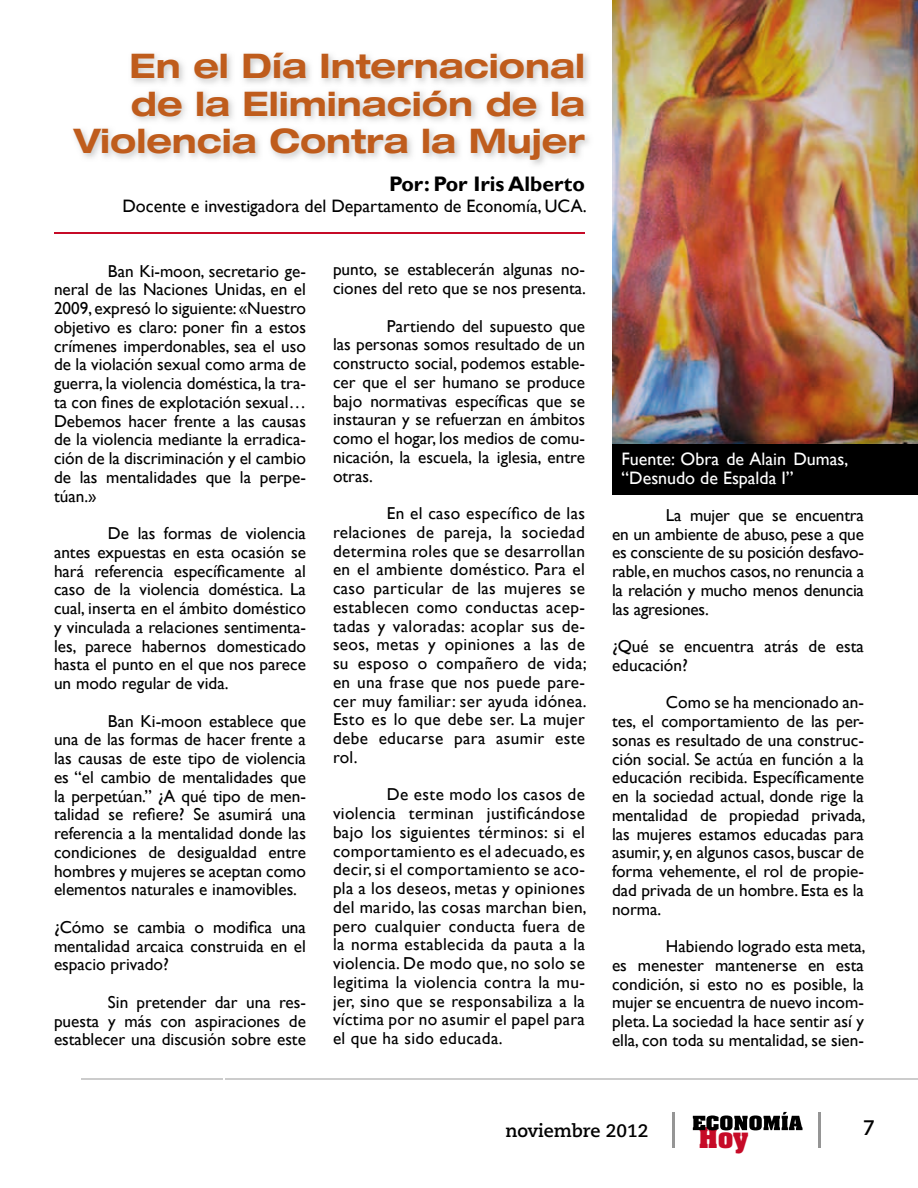
<style>
.page{position:relative;width:918px;height:1188px;background:#fff}
.page>*{position:absolute;margin:0;border:0;box-sizing:border-box;transform-origin:0 0}
.t1{font:700 expanded 33.75px/37px "Helvetica 73";color:#bf5c1c;text-align:right}
.t2{font:700 24.45px "Aachen";color:#c60a27}
.t3{font:700 21px "Gill Sans";color:#000}
.t4{font:700 21px "Caecilia LT Std";color:#000}
.t5{font:18px "Gill Sans";color:#000}
.t6{font:18px/19.5px "Gill Sans";color:#fff}
.t7{font:700 18px "Caecilia LT Std";color:#000}
.t8{font:17.25px/18.8px "Gill Sans";color:#000;text-align:justify}
</style>
<div class="page">
<svg style="left:693px;top:1112px;width:110px;height:18px"></svg>
<hr style="left:672px;top:1112px;width:3px;height:36px;background:#959595">
<hr style="left:818px;top:1112px;width:3px;height:36px;background:#959595">
<hr style="left:81px;top:1078px;width:837px;height:2px;background:#ccc">
<hr style="left:223px;top:996px;width:1px;height:96px;background:#fff">
<img style="left:612px;top:0;width:306px;height:444px">
<hr style="left:54px;top:233px;width:531px;height:1px;background:#c60a27">
<div style="left:612px;top:444px;width:306px;height:51px;background:#000"></div>
<h1 class="t1" style="left:74px;top:47px;width:513px">En el Día Internacional de la Eliminación de la<br>Violencia Contra la Mujer</h1>
<p class="t3" style="left:389px;top:171px;width:197px">Por: Por Iris Alberto</p>
<p class="t5" style="left:122px;top:196px;width:466px">Docente e investigadora del Departamento de Economía, UCA.</p>
<p class="t8" style="left:54px;top:262px;width:254px;text-indent:54px">Ban Ki-moon, secretario ge&shy;neral de las Naciones Unidas, en el 2009, expresó lo siguiente: «Nuestro objetivo es claro: poner fin a estos crímenes imperdonables, sea el uso de la violación sexual como arma de guerra, la violencia doméstica, la tra&shy;ta con fines de explotación sexual… Debemos hacer frente a las causas de la violencia mediante la erradica&shy;ción de la discriminación y el cambio de las mentalidades que la perpe&shy;túan.»</p>
<p class="t8" style="left:54px;top:524px;width:254px;text-indent:54px">De las formas de violencia antes expuestas en esta ocasión se hará referencia específicamente al caso de la violencia doméstica. La cual, inserta en el ámbito doméstico y vinculada a relaciones sentimenta&shy;les, parece habernos domesticado hasta el punto en el que nos parece un modo regular de vida.</p>
<p class="t8" style="left:54px;top:712px;width:254px;text-indent:54px">Ban Ki-moon establece que una de las formas de hacer frente a las causas de este tipo de violencia es “el cambio de mentalidades que la perpetúan.” ¿A qué tipo de men&shy;talidad se refiere? Se asumirá una referencia a la mentalidad donde las condiciones de desigualdad entre hombres y mujeres se aceptan como elementos naturales e inamovibles.</p>
<p class="t8" style="left:54px;top:918px;width:254px">¿Cómo se cambia o modifica una mentalidad arcaica construida en el espacio privado?</p>
<p class="t8" style="left:54px;top:993px;width:254px;text-indent:54px">Sin pretender dar una res&shy;puesta y más con aspiraciones de establecer una discusión sobre este</p>
<p class="t8" style="left:333px;top:261px;width:254px">punto, se establecerán algunas no&shy;ciones del reto que se nos presenta.</p>
<p class="t8" style="left:333px;top:317px;width:254px;text-indent:54px">Partiendo del supuesto que las personas somos resultado de un constructo social, podemos estable&shy;cer que el ser humano se produce bajo normativas específicas que se instauran y se refuerzan en ámbitos como el hogar, los medios de comu&shy;nicación, la escuela, la iglesia, entre otras.</p>
<p class="t8" style="left:333px;top:504px;width:255px;text-indent:54px">En el caso específico de las relaciones de pareja, la sociedad determina roles que se desarrollan en el ambiente doméstico. Para el caso particular de las mujeres se establecen como conductas acep&shy;tadas y valoradas: acoplar sus de&shy;seos, metas y opiniones a las de su esposo o compañero de vida; en una frase que nos puede pare&shy;cer muy familiar: ser ayuda idónea.<br>Esto es lo que debe ser. La mujer debe educarse para asumir este rol.</p>
<p class="t8" style="left:333px;top:786px;width:255px;text-indent:54px">De este modo los casos de violencia terminan justificándose bajo los siguientes términos: si el comportamiento es el adecuado, es decir, si el comportamiento se aco&shy;pla a los deseos, metas y opiniones del marido, las cosas marchan bien, pero cualquier conducta fuera de la norma establecida da pauta a la violencia. De modo que, no solo se legitima la violencia contra la mu&shy;jer, sino que se responsabiliza a la víctima por no asumir el papel para el que ha sido educada.</p>
<p class="t6" style="left:622px;top:449px;width:228px">Fuente: Obra de Alain Dumas, “Desnudo de Espalda I”</p>
<p class="t8" style="left:612px;top:506px;width:254px;text-indent:54px">La mujer que se encuentra en un ambiente de abuso, pese a que es consciente de su posición desfavo&shy;rable, en muchos casos, no renuncia a la relación y mucho menos denuncia las agresiones.</p>
<p class="t8" style="left:612px;top:637px;width:253px">¿Qué se encuentra atrás de esta educación?</p>
<p class="t8" style="left:612px;top:693px;width:255px;text-indent:54px">Como se ha mencionado an&shy;tes, el comportamiento de las per&shy;sonas es resultado de una construc&shy;ción social. Se actúa en función a la educación recibida. Específicamente en la sociedad actual, donde rige la mentalidad de propiedad privada, las mujeres estamos educadas para asumir, y, en algunos casos, buscar de forma vehemente, el rol de propie&shy;dad privada de un hombre. Esta es la norma.</p>
<p class="t8" style="left:612px;top:937px;width:255px;text-indent:54px">Habiendo logrado esta meta, es menester mantenerse en esta condición, si esto no es posible, la mujer se encuentra de nuevo incom&shy;pleta. La sociedad la hace sentir así y ella, con toda su mentalidad, se sien-</p>
<p class="t7" style="left:506px;top:1121px;width:144px">noviembre 2012</p>
<h2 class="t2" style="left:699px;top:1120px;width:51px">Hoy</h2>
<p class="t4" style="left:863px;top:1116px;width:14px">7</p>
</div>
